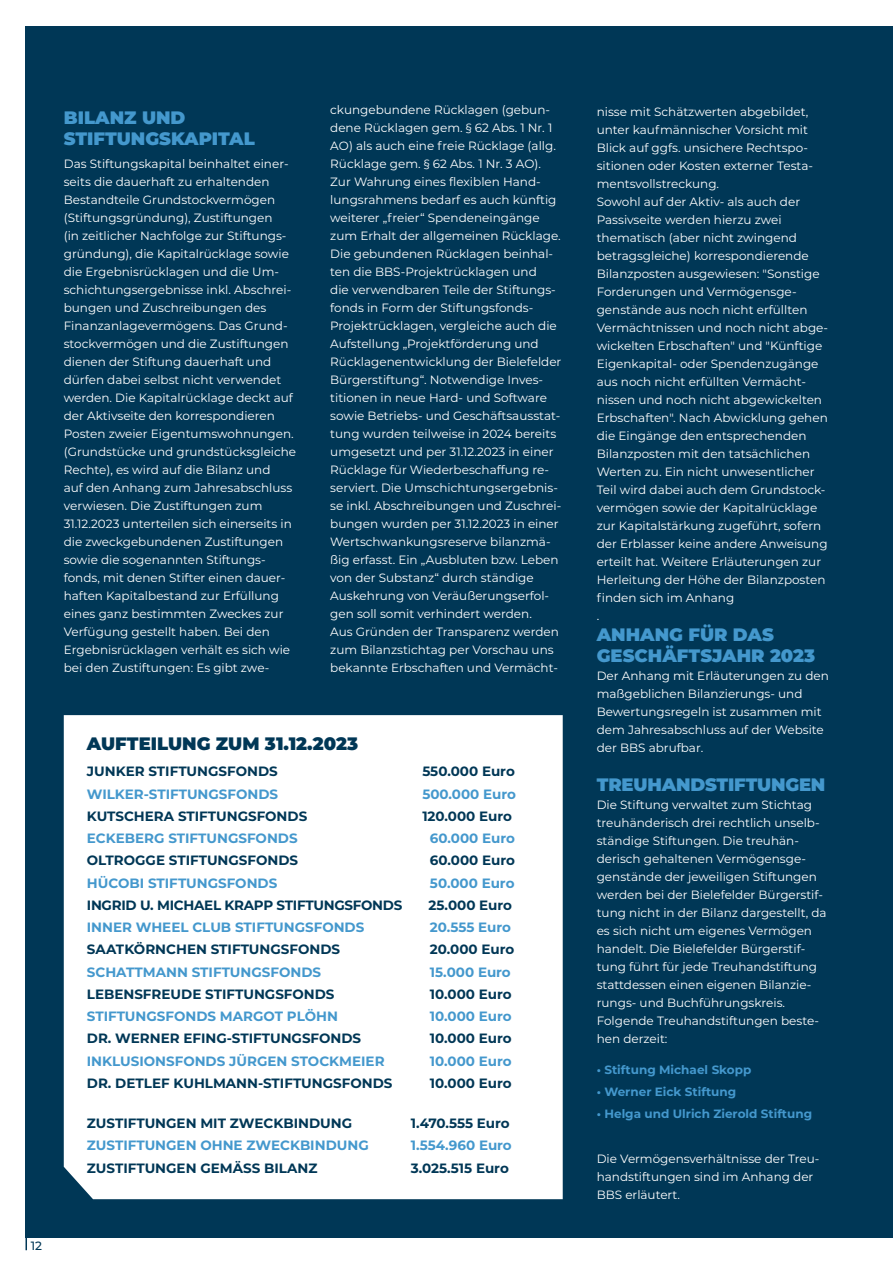
<style>
.page{position:relative;width:893px;height:1263px;background:#fff}
.page>*{position:absolute;margin:0;border:0;box-sizing:border-box;transform-origin:0 0}
.t1{font:900 18px/21px "Montserrat";color:#4498cd}
.t2{font:900 18px "Montserrat";color:#003756}
.t3{font:700 13.5px "Montserrat";color:#003756}
.t4{font:700 13.5px "Montserrat";color:#4498cd}
.t5{font:700 13.5px "Montserrat";letter-spacing:-.02em;color:#003756}
.t6{font:12px/18px "Montserrat";color:#fff}
.t7{font:700 12px "Montserrat";color:#4498cd}
.t8{font:500 12px "Montserrat";color:#003756}
</style>
<div class="page">
<div style="left:26px;top:26px;width:867px;height:1211px;background:#003756"></div>
<div style="left:64px;top:715px;width:499px;height:484px;background:#fff"></div>
<svg style="left:26px;top:1237px;width:1px;height:13px"></svg>
<h1 class="t1" style="left:64px;top:106px;width:193px">BILANZ UND<br>STIFTUNGSKAPITAL</h1>
<p class="t6" style="left:64px;top:154px;width:234px">Das Stiftungskapital beinhaltet einer&shy;seits die dauerhaft zu erhaltenden Bestandteile Grundstockvermögen (Stiftungsgründung), Zustiftungen<br>(in zeitlicher Nachfolge zur Stiftungs&shy;gründung), die Kapitalrücklage sowie die Ergebnisrücklagen und die Um&shy;schichtungsergebnisse inkl. Abschrei&shy;bungen und Zuschreibungen des Finanzanlagevermögens. Das Grund&shy;stockvermögen und die Zustiftungen dienen der Stiftung dauerhaft und dürfen dabei selbst nicht verwendet werden. Die Kapitalrücklage deckt auf der Aktivseite den korrespondieren Posten zweier Eigentumswohnungen. (Grundstücke und grundstücksgleiche Rechte), es wird auf die Bilanz und<br>auf den Anhang zum Jahresabschluss verwiesen. Die Zustiftungen zum 31.12.2023 unterteilen sich einerseits in die zweckgebundenen Zustiftungen sowie die sogenannten Stiftungs&shy;fonds, mit denen Stifter einen dauer&shy;haften Kapitalbestand zur Erfüllung eines ganz bestimmten Zweckes zur Verfügung gestellt haben. Bei den Ergebnisrücklagen verhält es sich wie bei den Zustiftungen: Es gibt zwe-</p>
<p class="t6" style="left:330px;top:100px;width:233px">ckungebundene Rücklagen (gebun&shy;dene Rücklagen gem. § 62 Abs. 1 Nr. 1<br>AO) als auch eine freie Rücklage (allg.<br>Rücklage gem. § 62 Abs. 1 Nr. 3 AO).<br>Zur Wahrung eines flexiblen Hand&shy;lungsrahmens bedarf es auch künftig weiterer „freier“ Spendeneingänge zum Erhalt der allgemeinen Rücklage.<br>Die gebundenen Rücklagen beinhal&shy;ten die BBS-Projektrücklagen und<br>die verwendbaren Teile der Stiftungs&shy;fonds in Form der Stiftungsfonds-Projektrücklagen, vergleiche auch die Aufstellung „Projektförderung und Rücklagenentwicklung der Bielefelder Bürgerstiftung“. Notwendige Inves&shy;titionen in neue Hard- und Software sowie Betriebs- und Geschäftsausstat&shy;tung wurden teilweise in 2024 bereits umgesetzt und per 31.12.2023 in einer Rücklage für Wiederbeschaffung re&shy;serviert. Die Umschichtungsergebnis&shy;se inkl. Abschreibungen und Zuschrei&shy;bungen wurden per 31.12.2023 in einer Wertschwankungsreserve bilanzmä&shy;ßig erfasst. Ein „Ausbluten bzw. Leben von der Substanz“ durch ständige Auskehrung von Veräußerungserfol&shy;gen soll somit verhindert werden.<br>Aus Gründen der Transparenz werden zum Bilanzstichtag per Vorschau uns bekannte Erbschaften und Vermächt-</p>
<h1 class="t2" style="left:87px;top:730px;width:273px">AUFTEILUNG ZUM 31.12.2023</h1>
<p class="t3" style="left:87px;top:762px;width:192px">JUNKER STIFTUNGSFONDS</p>
<p class="t3" style="left:422px;top:762px;width:94px">550.000 Euro</p>
<p class="t4" style="left:87px;top:784px;width:193px">WILKER-STIFTUNGSFONDS</p>
<p class="t4" style="left:422px;top:784px;width:95px">500.000 Euro</p>
<p class="t3" style="left:87px;top:806px;width:222px">KUTSCHERA STIFTUNGSFONDS</p>
<p class="t3" style="left:422px;top:806px;width:91px">120.000 Euro</p>
<p class="t4" style="left:87px;top:829px;width:212px">ECKEBERG STIFTUNGSFONDS</p>
<p class="t4" style="left:430px;top:829px;width:87px">60.000 Euro</p>
<p class="t3" style="left:87px;top:851px;width:213px">OLTROGGE STIFTUNGSFONDS</p>
<p class="t3" style="left:430px;top:851px;width:87px">60.000 Euro</p>
<p class="t4" style="left:87px;top:873px;width:192px">HÜCOBI STIFTUNGSFONDS</p>
<p class="t4" style="left:430px;top:873px;width:86px">50.000 Euro</p>
<p class="t5" style="left:87px;top:895px;width:317px">INGRID U. MICHAEL KRAPP STIFTUNGSFONDS</p>
<p class="t3" style="left:429px;top:895px;width:85px">25.000 Euro</p>
<p class="t4" style="left:87px;top:918px;width:279px">INNER WHEEL CLUB STIFTUNGSFONDS</p>
<p class="t4" style="left:430px;top:918px;width:83px">20.555 Euro</p>
<p class="t3" style="left:87px;top:940px;width:255px">SAATKÖRNCHEN STIFTUNGSFONDS</p>
<p class="t3" style="left:430px;top:940px;width:86px">20.000 Euro</p>
<p class="t4" style="left:87px;top:962px;width:236px">SCHATTMANN STIFTUNGSFONDS</p>
<p class="t4" style="left:430px;top:962px;width:82px">15.000 Euro</p>
<p class="t3" style="left:87px;top:984px;width:249px">LEBENSFREUDE STIFTUNGSFONDS</p>
<p class="t3" style="left:430px;top:984px;width:83px">10.000 Euro</p>
<p class="t4" style="left:87px;top:1007px;width:253px">STIFTUNGSFONDS MARGOT PLÖHN</p>
<p class="t4" style="left:430px;top:1007px;width:83px">10.000 Euro</p>
<p class="t3" style="left:87px;top:1029px;width:276px">DR. WERNER EFING-STIFTUNGSFONDS</p>
<p class="t3" style="left:430px;top:1029px;width:83px">10.000 Euro</p>
<p class="t4" style="left:87px;top:1051px;width:299px">INKLUSIONSFONDS JÜRGEN STOCKMEIER</p>
<p class="t4" style="left:430px;top:1051px;width:83px">10.000 Euro</p>
<p class="t3" style="left:87px;top:1073px;width:307px">DR. DETLEF KUHLMANN-STIFTUNGSFONDS</p>
<p class="t3" style="left:430px;top:1073px;width:83px">10.000 Euro</p>
<p class="t3" style="left:87px;top:1114px;width:267px">ZUSTIFTUNGEN MIT ZWECKBINDUNG</p>
<p class="t3" style="left:411px;top:1114px;width:100px">1.470.555 Euro</p>
<p class="t4" style="left:87px;top:1136px;width:283px">ZUSTIFTUNGEN OHNE ZWECKBINDUNG</p>
<p class="t4" style="left:411px;top:1136px;width:102px">1.554.960 Euro</p>
<p class="t3" style="left:87px;top:1158px;width:232px">ZUSTIFTUNGEN GEMÄSS BILANZ</p>
<p class="t3" style="left:411px;top:1158px;width:99px">3.025.515 Euro</p>
<p class="t8" style="left:31px;top:1237px;width:13px">12</p>
<p class="t6" style="left:597px;top:102px;width:233px">nisse mit Schätzwerten abgebildet, unter kaufmännischer Vorsicht mit Blick auf ggfs. unsichere Rechtspo&shy;sitionen oder Kosten externer Testa&shy;mentsvollstreckung.<br>Sowohl auf der Aktiv- als auch der Passivseite werden hierzu zwei thematisch (aber nicht zwingend betragsgleiche) korrespondierende Bilanzposten ausgewiesen: "Sonstige Forderungen und Vermögensge&shy;genstände aus noch nicht erfüllten Vermächtnissen und noch nicht abge&shy;wickelten Erbschaften" und "Künftige Eigenkapital- oder Spendenzugänge aus noch nicht erfüllten Vermächt&shy;nissen und noch nicht abgewickelten Erbschaften". Nach Abwicklung gehen die Eingänge den entsprechenden Bilanzposten mit den tatsächlichen Werten zu. Ein nicht unwesentlicher Teil wird dabei auch dem Grundstock&shy;vermögen sowie der Kapitalrücklage zur Kapitalstärkung zugeführt, sofern der Erblasser keine andere Anweisung erteilt hat. Weitere Erläuterungen zur Herleitung der Höhe der Bilanzposten finden sich im Anhang<br>.</p>
<h1 class="t1" style="left:597px;top:623px;width:220px">ANHANG FÜR DAS<br>GESCHÄFTSJAHR 2023</h1>
<p class="t6" style="left:597px;top:666px;width:234px">Der Anhang mit Erläuterungen zu den maßgeblichen Bilanzierungs- und<br>Bewertungsregeln ist zusammen mit dem Jahresabschluss auf der Website der BBS abrufbar.</p>
<h1 class="t1" style="left:597px;top:773px;width:230px">TREUHANDSTIFTUNGEN</h1>
<p class="t6" style="left:597px;top:795px;width:231px">Die Stiftung verwaltet zum Stichtag treuhänderisch drei rechtlich unselb&shy;ständige Stiftungen. Die treuhän&shy;derisch gehaltenen Vermögensge&shy;genstände der jeweiligen Stiftungen werden bei der Bielefelder Bürgerstif&shy;tung nicht in der Bilanz dargestellt, da es sich nicht um eigenes Vermögen handelt. Die Bielefelder Bürgerstif&shy;tung führt für jede Treuhandstiftung stattdessen einen eigenen Bilanzie&shy;rungs- und Buchführungskreis.<br>Folgende Treuhandstiftungen beste&shy;hen derzeit:</p>
<p class="t7" style="left:597px;top:1061px;width:156px">• Stiftung Michael Skopp</p>
<p class="t7" style="left:597px;top:1083px;width:141px">• Werner Eick Stiftung</p>
<p class="t7" style="left:597px;top:1105px;width:217px">• Helga und Ulrich Zierold Stiftung</p>
<p class="t6" style="left:597px;top:1149px;width:224px">Die Vermögensverhältnisse der Treu&shy;handstiftungen sind im Anhang der<br>BBS erläutert.</p>
</div>
